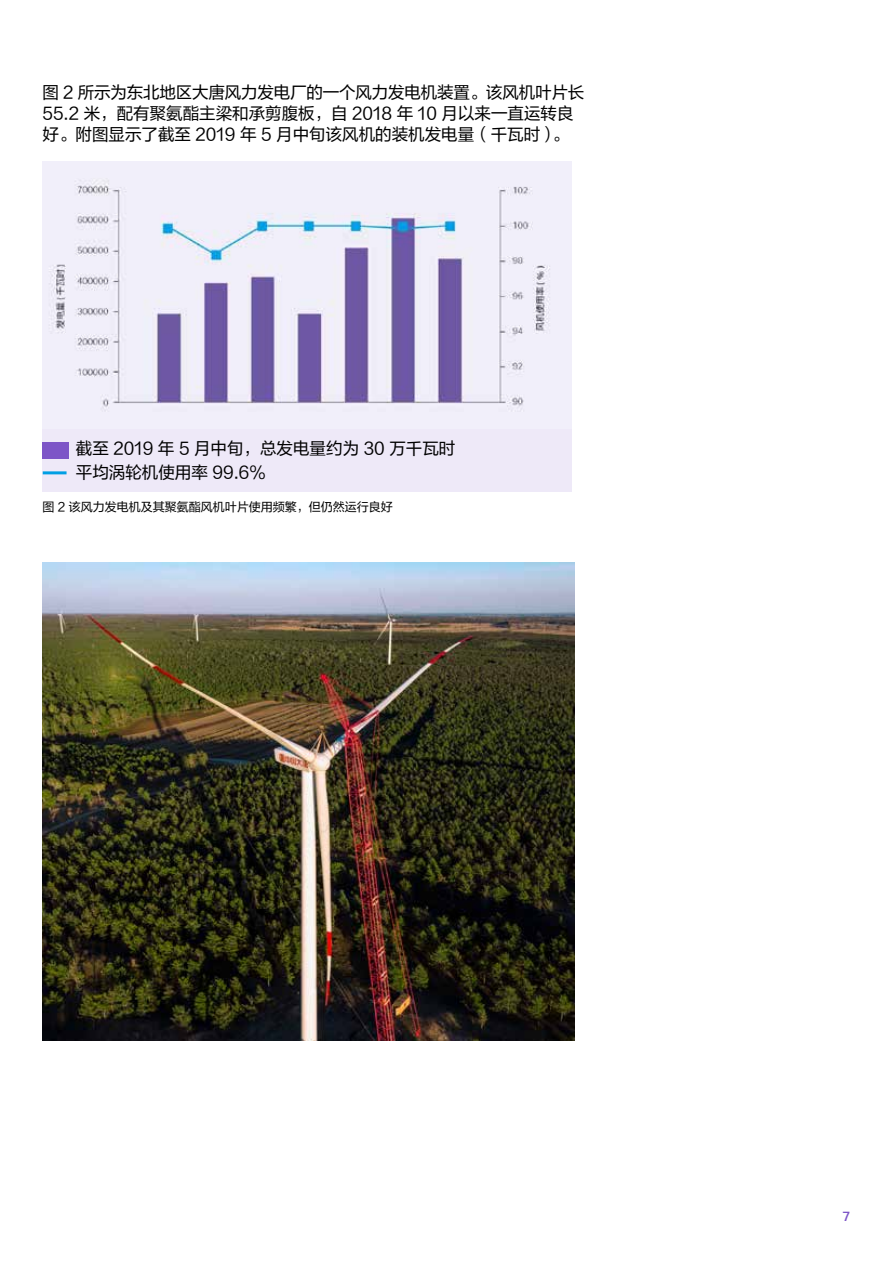
<style>
.page{position:relative;width:893px;height:1263px;background:#fff}
.page>*{position:absolute;margin:0;border:0;box-sizing:border-box;transform-origin:0 0}
.t1{font:16.5px/21px "FZLTHJW GB1 0";color:#000}
.t2{font:500 13.5px "Aktiv Grotesk";color:#7d55c7}
.t3{font:12px "FZLTHJW GB1 0";color:#000}
</style>
<div class="page">
<div style="left:43px;top:161px;width:529px;height:330px;background:#eee9f8"></div>
<img style="left:49px;top:179px;width:501px;height:233px">
<div style="left:43px;top:442px;width:26px;height:16px;background:#7d55c7"></div>
<hr style="left:43px;top:471px;width:24px;height:3px;background:#009fe4">
<img style="left:43px;top:563px;width:531px;height:478px">
<p class="t1" style="left:43px;top:82px;width:543px">图 2 所示为东北地区大唐风力发电厂的一个风力发电机装置。该风机叶片长<br>55.2 米，配有聚氨酯主梁和承剪腹板，自 2018 年 10 月以来一直运转良好。附图显示了截至 2019 年 5 月中旬该风机的装机发电量（千瓦时）。</p>
<p class="t1" style="left:76px;top:437px;width:381px;line-height:23.5px">截至 2019 年 5 月中旬，总发电量约为 30 万千瓦时平均涡轮机使用率 99.6%</p>
<p class="t3" style="left:43px;top:500px;width:352px">图 2 该风力发电机及其聚氨酯风机叶片使用频繁，但仍然运行良好</p>
<p class="t2" style="left:842px;top:1208px;width:9px">7</p>
</div>
